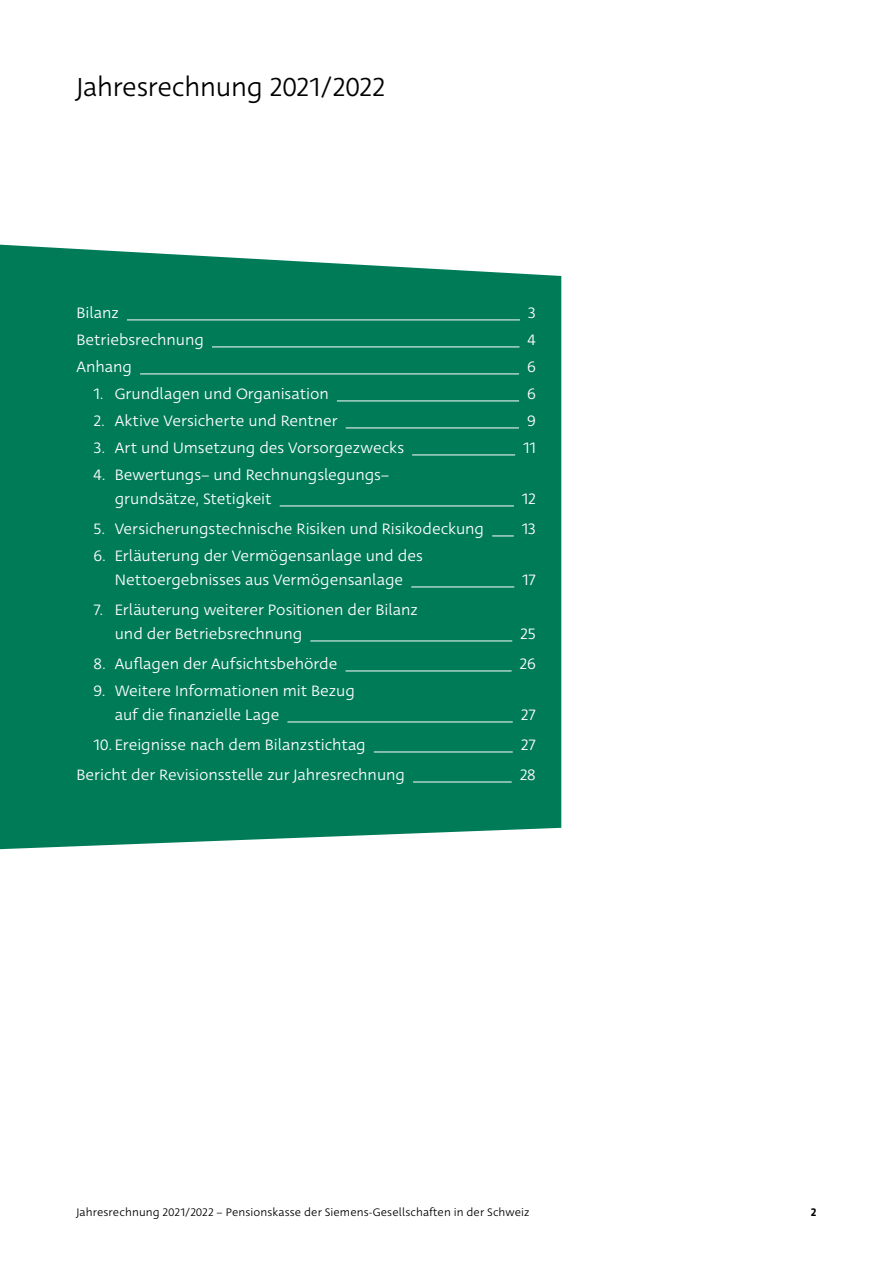
<style>
.page{position:relative;width:893px;height:1263px;background:#fff}
.page>*{position:absolute;margin:0;border:0;box-sizing:border-box;transform-origin:0 0}
._01_Subhead{font:28.5px "Deva Ideal";letter-spacing:-.01em;color:#000}
.t1{font:16.5px/24px "Deva Ideal";color:#fff}
.t2{font:12px "Deva Ideal";letter-spacing:.01em;color:#000}
.t3{font:500 12px "Deva Ideal";color:#000}
</style>
<div class="page">
<div style="left:0;top:245px;width:561px;height:604px;background:#007b58"></div>
<hr style="left:127px;top:320px;width:393px;height:1px;background:#fff">
<hr style="left:212px;top:347px;width:307px;height:1px;background:#fff">
<hr style="left:140px;top:374px;width:379px;height:1px;background:#fff">
<hr style="left:337px;top:401px;width:182px;height:1px;background:#fff">
<hr style="left:346px;top:428px;width:173px;height:1px;background:#fff">
<hr style="left:412px;top:455px;width:103px;height:1px;background:#fff">
<hr style="left:280px;top:506px;width:234px;height:1px;background:#fff">
<svg style="left:492px;top:536px;width:22px;height:1px"></svg>
<hr style="left:411px;top:587px;width:103px;height:1px;background:#fff">
<hr style="left:310px;top:641px;width:202px;height:1px;background:#fff">
<hr style="left:345px;top:671px;width:167px;height:1px;background:#fff">
<hr style="left:287px;top:722px;width:226px;height:1px;background:#fff">
<hr style="left:374px;top:752px;width:139px;height:1px;background:#fff">
<hr style="left:413px;top:782px;width:99px;height:1px;background:#fff">
<p class="_01_Subhead" style="left:77px;top:69px;width:310px">Jahresrechnung 2021/2022</p>
<p class="t1" style="left:77px;top:301px;width:44px">Bilanz</p>
<p class="t1" style="left:528px;top:301px;width:9px">3</p>
<p class="t1" style="left:77px;top:328px;width:129px">Betriebsrechnung</p>
<p class="t1" style="left:527px;top:328px;width:10px">4</p>
<p class="t1" style="left:77px;top:355px;width:57px">Anhang</p>
<p class="t1" style="left:527px;top:355px;width:10px">6</p>
<p class="t1" style="left:94px;top:382px;width:237px">1. Grundlagen und Organisation</p>
<p class="t1" style="left:527px;top:382px;width:10px">6</p>
<p class="t1" style="left:94px;top:409px;width:246px">2. Aktive Versicherte und Rentner</p>
<p class="t1" style="left:527px;top:409px;width:10px">9</p>
<p class="t1" style="left:94px;top:436px;width:312px">3. Art und Umsetzung des Vorsorgezwecks</p>
<p class="t1" style="left:523px;top:436px;width:14px">11</p>
<p class="t1" style="left:115px;top:463px;width:276px;text-indent:-21px">4. Bewertungs– und Rechnungslegungs– grundsätze, Stetigkeit</p>
<p class="t1" style="left:522px;top:487px;width:15px">12</p>
<p class="t1" style="left:94px;top:517px;width:392px">5. Versicherungstechnische Risiken und Risikodeckung</p>
<p class="t1" style="left:522px;top:517px;width:16px">13</p>
<p class="t1" style="left:94px;top:544px;width:331px;text-align:center">6. Erläuterung der Vermögensanlage und des<br>Nettoergebnisses aus Vermögensanlage</p>
<p class="t1" style="left:522px;top:568px;width:15px">17</p>
<p class="t1" style="left:115px;top:598px;width:305px;text-indent:-21px">7. Erläuterung weiterer Positionen der Bilanz und der Betriebsrechnung</p>
<p class="t1" style="left:520px;top:622px;width:17px">25</p>
<p class="t1" style="left:94px;top:652px;width:245px">8. Auflagen der Aufsichtsbehörde</p>
<p class="t1" style="left:520px;top:652px;width:18px">26</p>
<p class="t1" style="left:115px;top:679px;width:242px;text-indent:-21px">9. Weitere Informationen mit Bezug auf die finanzielle Lage</p>
<p class="t1" style="left:521px;top:703px;width:16px">27</p>
<p class="t1" style="left:94px;top:733px;width:274px">10. Ereignisse nach dem Bilanzstichtag</p>
<p class="t1" style="left:521px;top:733px;width:16px">27</p>
<p class="t1" style="left:77px;top:763px;width:330px">Bericht der Revisionsstelle zur Jahresrechnung</p>
<p class="t1" style="left:520px;top:763px;width:18px">28</p>
<p class="t2" style="left:77px;top:1205px;width:455px">Jahresrechnung 2021/2022 – Pensionskasse der Siemens-Gesellschaften in der Schweiz</p>
<p class="t3" style="left:811px;top:1204px;width:7px">2</p>
</div>
